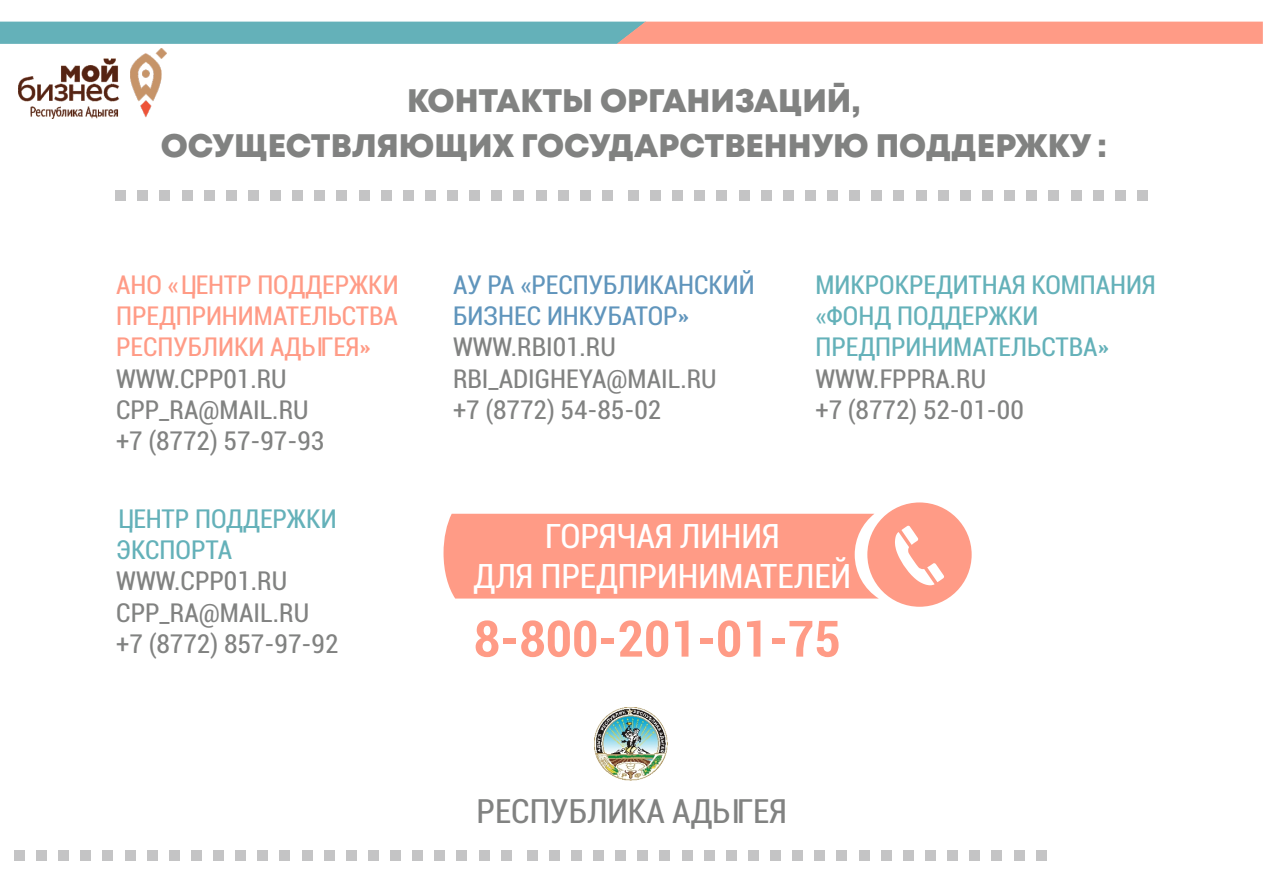
<style>
.page{position:relative;width:1263px;height:893px;background:#fff}
.page>*{position:absolute;margin:0;border:0;box-sizing:border-box;transform-origin:0 0}
.t1{font:700 condensed 50.25px "Roboto";color:#ff9b86}
.t2{font:condensed 33.75px/40.5px "Roboto";color:#fff;text-align:center}
.t3{font:condensed 33.45px "Roboto";color:#818281}
.t4{font:32.55px/45px "Mont Heavy DEMO";color:#818281;text-align:center}
.t5{font:condensed 26.1px/31.3px "Roboto";color:#818281}
.t6{font:condensed 26.1px/31.3px "Roboto";color:#64b1b9}
.t7{font:condensed 26.1px/31.3px "Roboto";color:#ff9b86;text-align:justify}
.t8{font:condensed 26.1px/31.3px "Roboto";color:#6095bc}
</style>
<div class="page">
<div style="left:115px;top:190px;width:11px;height:10px;background:#c4c4c5"></div>
<div style="left:138px;top:190px;width:10px;height:10px;background:#c4c4c5"></div>
<div style="left:160px;top:190px;width:10px;height:10px;background:#c4c4c5"></div>
<div style="left:182px;top:190px;width:10px;height:10px;background:#c4c4c5"></div>
<div style="left:204px;top:190px;width:10px;height:10px;background:#c4c4c5"></div>
<div style="left:226px;top:190px;width:10px;height:10px;background:#c4c4c5"></div>
<div style="left:248px;top:190px;width:11px;height:10px;background:#c4c4c5"></div>
<div style="left:270px;top:190px;width:11px;height:10px;background:#c4c4c5"></div>
<div style="left:292px;top:190px;width:11px;height:10px;background:#c4c4c5"></div>
<div style="left:315px;top:190px;width:10px;height:10px;background:#c4c4c5"></div>
<div style="left:337px;top:190px;width:10px;height:10px;background:#c4c4c5"></div>
<div style="left:359px;top:190px;width:10px;height:10px;background:#c4c4c5"></div>
<div style="left:381px;top:190px;width:10px;height:10px;background:#c4c4c5"></div>
<div style="left:403px;top:190px;width:10px;height:10px;background:#c4c4c5"></div>
<div style="left:425px;top:190px;width:11px;height:10px;background:#c4c4c5"></div>
<div style="left:447px;top:190px;width:11px;height:10px;background:#c4c4c5"></div>
<div style="left:469px;top:190px;width:11px;height:10px;background:#c4c4c5"></div>
<div style="left:492px;top:190px;width:10px;height:10px;background:#c4c4c5"></div>
<div style="left:514px;top:190px;width:10px;height:10px;background:#c4c4c5"></div>
<div style="left:536px;top:190px;width:10px;height:10px;background:#c4c4c5"></div>
<div style="left:558px;top:190px;width:10px;height:10px;background:#c4c4c5"></div>
<div style="left:580px;top:190px;width:10px;height:10px;background:#c4c4c5"></div>
<div style="left:602px;top:190px;width:11px;height:10px;background:#c4c4c5"></div>
<div style="left:628px;top:190px;width:11px;height:10px;background:#c4c4c5"></div>
<div style="left:650px;top:190px;width:11px;height:10px;background:#c4c4c5"></div>
<div style="left:672px;top:190px;width:11px;height:10px;background:#c4c4c5"></div>
<div style="left:694px;top:190px;width:11px;height:10px;background:#c4c4c5"></div>
<div style="left:717px;top:190px;width:10px;height:10px;background:#c4c4c5"></div>
<div style="left:739px;top:190px;width:10px;height:10px;background:#c4c4c5"></div>
<div style="left:761px;top:190px;width:10px;height:10px;background:#c4c4c5"></div>
<div style="left:783px;top:190px;width:10px;height:10px;background:#c4c4c5"></div>
<div style="left:805px;top:190px;width:10px;height:10px;background:#c4c4c5"></div>
<div style="left:827px;top:190px;width:11px;height:10px;background:#c4c4c5"></div>
<div style="left:849px;top:190px;width:11px;height:10px;background:#c4c4c5"></div>
<div style="left:871px;top:190px;width:11px;height:10px;background:#c4c4c5"></div>
<div style="left:894px;top:190px;width:10px;height:10px;background:#c4c4c5"></div>
<div style="left:916px;top:190px;width:10px;height:10px;background:#c4c4c5"></div>
<div style="left:938px;top:190px;width:10px;height:10px;background:#c4c4c5"></div>
<div style="left:960px;top:190px;width:11px;height:10px;background:#c4c4c5"></div>
<div style="left:982px;top:190px;width:11px;height:10px;background:#c4c4c5"></div>
<div style="left:1004px;top:190px;width:11px;height:10px;background:#c4c4c5"></div>
<div style="left:1026px;top:190px;width:11px;height:10px;background:#c4c4c5"></div>
<div style="left:1049px;top:190px;width:10px;height:10px;background:#c4c4c5"></div>
<div style="left:1071px;top:190px;width:10px;height:10px;background:#c4c4c5"></div>
<div style="left:1093px;top:190px;width:10px;height:10px;background:#c4c4c5"></div>
<div style="left:1115px;top:190px;width:10px;height:10px;background:#c4c4c5"></div>
<div style="left:1137px;top:190px;width:10px;height:10px;background:#c4c4c5"></div>
<div style="left:14px;top:850px;width:11px;height:11px;background:#c4c4c5"></div>
<div style="left:36px;top:850px;width:11px;height:11px;background:#c4c4c5"></div>
<div style="left:58px;top:850px;width:11px;height:11px;background:#c4c4c5"></div>
<div style="left:81px;top:850px;width:10px;height:11px;background:#c4c4c5"></div>
<div style="left:103px;top:850px;width:10px;height:11px;background:#c4c4c5"></div>
<div style="left:125px;top:850px;width:10px;height:11px;background:#c4c4c5"></div>
<div style="left:147px;top:850px;width:10px;height:11px;background:#c4c4c5"></div>
<div style="left:169px;top:850px;width:11px;height:11px;background:#c4c4c5"></div>
<div style="left:191px;top:850px;width:11px;height:11px;background:#c4c4c5"></div>
<div style="left:213px;top:850px;width:11px;height:11px;background:#c4c4c5"></div>
<div style="left:235px;top:850px;width:11px;height:11px;background:#c4c4c5"></div>
<div style="left:258px;top:850px;width:10px;height:11px;background:#c4c4c5"></div>
<div style="left:280px;top:850px;width:10px;height:11px;background:#c4c4c5"></div>
<div style="left:302px;top:850px;width:10px;height:11px;background:#c4c4c5"></div>
<div style="left:324px;top:850px;width:10px;height:11px;background:#c4c4c5"></div>
<div style="left:346px;top:850px;width:10px;height:11px;background:#c4c4c5"></div>
<div style="left:368px;top:850px;width:11px;height:11px;background:#c4c4c5"></div>
<div style="left:390px;top:850px;width:11px;height:11px;background:#c4c4c5"></div>
<div style="left:412px;top:850px;width:11px;height:11px;background:#c4c4c5"></div>
<div style="left:435px;top:850px;width:10px;height:11px;background:#c4c4c5"></div>
<div style="left:457px;top:850px;width:10px;height:11px;background:#c4c4c5"></div>
<div style="left:479px;top:850px;width:10px;height:11px;background:#c4c4c5"></div>
<div style="left:501px;top:850px;width:10px;height:11px;background:#c4c4c5"></div>
<div style="left:527px;top:850px;width:10px;height:11px;background:#c4c4c5"></div>
<div style="left:549px;top:850px;width:10px;height:11px;background:#c4c4c5"></div>
<div style="left:571px;top:850px;width:11px;height:11px;background:#c4c4c5"></div>
<div style="left:593px;top:850px;width:11px;height:11px;background:#c4c4c5"></div>
<div style="left:615px;top:850px;width:11px;height:11px;background:#c4c4c5"></div>
<div style="left:638px;top:850px;width:10px;height:11px;background:#c4c4c5"></div>
<div style="left:660px;top:850px;width:10px;height:11px;background:#c4c4c5"></div>
<div style="left:682px;top:850px;width:10px;height:11px;background:#c4c4c5"></div>
<div style="left:704px;top:850px;width:10px;height:11px;background:#c4c4c5"></div>
<div style="left:726px;top:850px;width:10px;height:11px;background:#c4c4c5"></div>
<div style="left:748px;top:850px;width:11px;height:11px;background:#c4c4c5"></div>
<div style="left:770px;top:850px;width:11px;height:11px;background:#c4c4c5"></div>
<div style="left:792px;top:850px;width:11px;height:11px;background:#c4c4c5"></div>
<div style="left:814px;top:850px;width:11px;height:11px;background:#c4c4c5"></div>
<div style="left:837px;top:850px;width:10px;height:11px;background:#c4c4c5"></div>
<div style="left:859px;top:850px;width:10px;height:11px;background:#c4c4c5"></div>
<div style="left:881px;top:850px;width:10px;height:11px;background:#c4c4c5"></div>
<div style="left:903px;top:850px;width:11px;height:11px;background:#c4c4c5"></div>
<div style="left:925px;top:850px;width:11px;height:11px;background:#c4c4c5"></div>
<div style="left:947px;top:850px;width:11px;height:11px;background:#c4c4c5"></div>
<div style="left:970px;top:850px;width:10px;height:11px;background:#c4c4c5"></div>
<div style="left:992px;top:850px;width:10px;height:11px;background:#c4c4c5"></div>
<div style="left:1014px;top:850px;width:10px;height:11px;background:#c4c4c5"></div>
<div style="left:1036px;top:850px;width:10px;height:11px;background:#c4c4c5"></div>
<svg style="left:0;top:22px;width:1263px;height:22px;background:#b1a6a0"></svg>
<div style="left:443px;top:514px;width:436px;height:85px;background:#ff9b86"></div>
<div style="left:867px;top:502px;width:105px;height:105px;background:#ff9b86;border-radius:50%"></div>
<svg style="left:895px;top:526px;width:49px;height:59px"></svg>
<img style="left:595px;top:708px;width:73px;height:73px">
<img style="left:18px;top:48px;width:148px;height:70px">
<p class="t4" style="left:161px;top:80px;width:948px">КОНТАКТЫ ОРГАНИЗАЦИЙ,<br>ОСУЩЕСТВЛЯЮЩИХ ГОСУДАРСТВЕННУЮ ПОДДЕРЖКУ :</p>
<p class="t7" style="left:116px;top:272px;width:284px">АНО «ЦЕНТР ПОДДЕРЖКИ ПРЕДПРИНИМАТЕЛЬСТВА РЕСПУБЛИКИ АДЫГЕЯ»</p>
<p class="t5" style="left:116px;top:365px;width:210px">WWW.CPP01.RU<br>CPP_RA@MAIL.RU +7 (8772) 57-97-93</p>
<p class="t6" style="left:116px;top:505px;width:222px">ЦЕНТР ПОДДЕРЖКИ<br>ЭКСПОРТА</p>
<p class="t5" style="left:116px;top:568px;width:224px">WWW.CPP01.RU<br>CPP_RA@MAIL.RU +7 (8772) 857-97-92</p>
<p class="t8" style="left:453px;top:272px;width:303px">АУ РА «РЕСПУБЛИКАНСКИЙ<br>БИЗНЕС ИНКУБАТОР»</p>
<p class="t5" style="left:453px;top:334px;width:265px">WWW.RBI01.RU<br>RBI_ADIGHEYA@MAIL.RU +7 (8772) 54-85-02</p>
<p class="t6" style="left:815px;top:272px;width:341px">МИКРОКРЕДИТНАЯ КОМПАНИЯ «ФОНД ПОДДЕРЖКИ<br>ПРЕДПРИНИМАТЕЛЬСТВА»</p>
<p class="t5" style="left:815px;top:365px;width:210px">WWW.FPPRA.RU<br>+7 (8772) 52-01-00</p>
<p class="t2" style="left:473px;top:519px;width:379px">ГОРЯЧАЯ ЛИНИЯ<br>ДЛЯ ПРЕДПРИНИМАТЕЛЕЙ</p>
<h1 class="t1" style="left:474px;top:619px;width:368px">8-800-201-01-75</h1>
<p class="t3" style="left:477px;top:798px;width:311px">РЕСПУБЛИКА АДЫГЕЯ</p>
</div>
